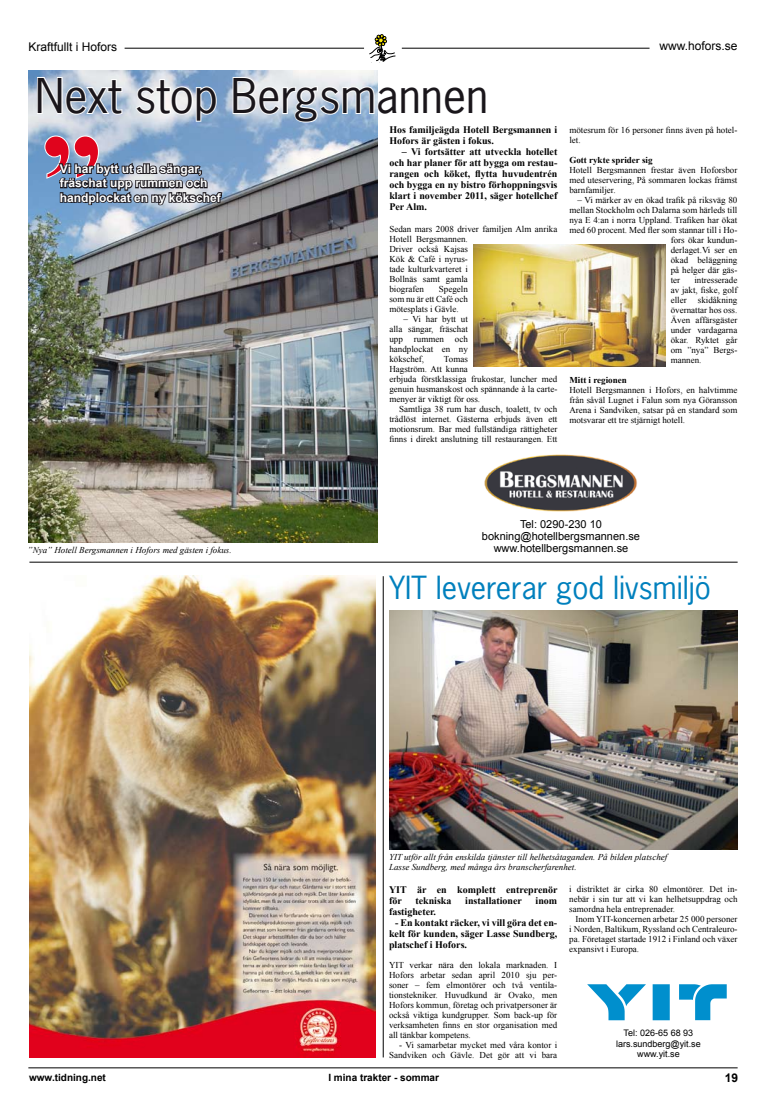
<style>
.page{position:relative;width:766px;height:1117px;background:#fff}
.page>*{position:absolute;margin:0;border:0;box-sizing:border-box;transform-origin:0 0}
.t1{font:700 125px "Times New Roman";color:#e0041d}
.t2{font:45px "News Gothic Std";color:#1a161b}
.t3{font:30px "News Gothic Std";color:#0080bd}
.t4{font:700 12px/14.4px "Arial";color:#fff}
.t5{font:12px "Arial";color:#000}
.t6{font:700 12px "Arial";color:#000}
.t7{font:11px/12px "Arial";color:#000;text-align:center}
.t8{font:700 10px/11px "Times New Roman";color:#000}
.t9{font:700 10px "Arial";color:#000}
.t10{font:9px/10px "Times New Roman";color:#000;text-align:justify}
.t11{font:italic 9px/10px "Times New Roman";color:#000}
.t12{font:9px/10.8px "Arial";color:#000;text-align:center}
.t13{font:700 9px "Times New Roman";color:#000}
</style>
<div class="page">
<hr style="left:28px;top:1067px;width:709px;height:1px;background:#000">
<hr style="left:124px;top:48px;width:240px;height:1px;background:#000">
<hr style="left:402px;top:48px;width:247px;height:1px;background:#000">
<svg style="left:369px;top:34px;width:27px;height:28px"></svg>
<img style="left:484px;top:454px;width:153px;height:58px">
<img style="left:29px;top:71px;width:348px;height:472px">
<svg style="left:36px;top:76px;width:87px;height:40px"></svg>
<svg style="left:134px;top:78px;width:84px;height:45px"></svg>
<svg style="left:231px;top:76px;width:147px;height:48px"></svg>
<svg style="left:43px;top:135px;width:180px;height:71px;background:#72879f"></svg>
<img style="left:473px;top:244px;width:192px;height:122px">
<img style="left:30px;top:575px;width:346px;height:482px">
<img style="left:389px;top:611px;width:348px;height:239px">
<svg style="left:679px;top:984px;width:47px;height:36px"></svg>
<svg style="left:652px;top:984px;width:17px;height:36px"></svg>
<svg style="left:587px;top:984px;width:58px;height:36px"></svg>
<hr style="left:29px;top:562px;width:708px;height:1px;background:#000">
<hr style="left:383px;top:576px;width:1px;height:481px;background:#000">
<h3 class="t5" style="left:28px;top:39px;width:90px">Kraftfullt i Hofors</h3>
<h3 class="t5" style="left:659px;top:38px;width:80px">www.hofors.se</h3>
<h2 class="t2" style="left:35px;top:67px;width:454px">Next stop Bergsmannen</h2>
<p class="t8" style="left:389px;top:124px;width:169px">Hos familjeägda Hotell Bergsmannen i<br>Hofors är gästen i fokus.</p>
<p class="t8" style="left:389px;top:146px;width:169px;text-align:justify;text-indent:13px">– Vi fortsätter att utveckla hotellet och har planer för att bygga om restau&shy;rangen och köket, flytta huvudentrén och bygga en ny bistro förhoppningsvis klart i november 2011, säger hotellchef Per Alm.</p>
<p class="t10" style="left:389px;top:224px;width:169px;text-align:left">Sedan mars 2008 driver familjen Alm anrika<br>Hotell Bergsmannen.<br>Driver också Kajsas<br>Kök &amp; Café i nyrus-<br>tade kulturkvarteret i<br>Bollnäs samt gamla<br>biografen</p>
<p class="t10" style="left:569px;top:124px;width:169px">mötesrum för 16 personer finns även på hotel&shy;let.</p>
<p class="t13" style="left:569px;top:153px;width:85px">Gott rykte sprider sig</p>
<p class="t10" style="left:569px;top:164px;width:169px">Hotell Bergsmannen frestar även Hoforsbor med uteservering, På sommaren lockas främst barnfamiljer.</p>
<p class="t10" style="left:577px;top:194px;width:161px">– Vi märker av en ökad trafik på riksväg 80</p>
<p class="t10" style="left:569px;top:204px;width:169px">mellan Stockholm och Dalarna som härleds till</p>
<p class="t10" style="left:569px;top:214px;width:169px">nya E 4:an i norra Uppland. Trafiken har ökat</p>
<p class="t10" style="left:569px;top:224px;width:169px">med 60 procent. Med fler som stannar till i Ho-</p>
<p class="t10" style="left:670px;top:234px;width:68px">fors ökar kundun-</p>
<p class="t10" style="left:670px;top:244px;width:68px">derlaget.Vi ser en</p>
<p class="t10" style="left:670px;top:254px;width:68px">ökad beläggning</p>
<p class="t10" style="left:670px;top:264px;width:68px">på helger där gäs-</p>
<p class="t10" style="left:670px;top:274px;width:11px">ter</p>
<h1 class="t1" style="left:40px;top:93px;width:64px">”</h1>
<h3 class="t4" style="left:60px;top:162px;width:162px">Vi har bytt ut alla sängar, fräschat upp rummen och handplockat en ny kökschef</h3>
<p class="t10" style="left:670px;top:274px;width:68px;text-indent:24px">intresserade av jakt, fiske, golf eller skidåkning övernattar hos oss.<br>Även affärsgäster under vardagarna ökar. Ryktet går om ”nya” Bergs&shy;mannen.</p>
<p class="t10" style="left:389px;top:284px;width:80px;text-indent:49px">Spegeln som nu är ett Café och mötesplats i Gävle.</p>
<p class="t10" style="left:389px;top:314px;width:80px;text-indent:14px">– Vi har bytt ut alla sängar, fräschat upp rummen och handplockat en ny kökschef,</p>
<p class="t10" style="left:389px;top:354px;width:169px;text-align:left;text-indent:55px">Tomas<br>Hagström. Att kunna<br>erbjuda förstklassiga frukostar, luncher med genuin husmanskost och spännande à la carte&shy;menyer är viktigt för oss.</p>
<p class="t10" style="left:389px;top:404px;width:169px;text-indent:10px">Samtliga 38 rum har dusch, toalett, tv och trådlöst internet. Gästerna erbjuds även ett motionsrum. Bar med fullständiga rättigheter finns i direkt anslutning till restaurangen. Ett</p>
<p class="t13" style="left:569px;top:373px;width:59px">Mitt i regionen</p>
<p class="t10" style="left:569px;top:384px;width:169px">Hotell Bergsmannen i Hofors, en halvtimme från såväl Lugnet i Falun som nya Göransson Arena i Sandviken, satsar på en standard som motsvarar ett tre stjärnigt hotell.</p>
<p class="t11" style="left:28px;top:544px;width:205px">”Nya” Hotell Bergsmannen i Hofors med gästen i fokus.</p>
<p class="t7" style="left:482px;top:519px;width:159px">Tel: 0290-230 10 bokning@hotellbergsmannen.se www.hotellbergsmannen.se</p>
<h3 class="t3" style="left:389px;top:569px;width:323px">YIT levererar god livsmiljö</h3>
<p class="t11" style="left:389px;top:851px;width:280px">YIT utför allt från enskilda tjänster till helhetsåtaganden. På bilden platschef<br>Lasse Sundberg, med många års branscherfarenhet.</p>
<p class="t8" style="left:389px;top:883px;width:170px">YIT är en komplett entreprenör för</p>
<p class="t8" style="left:415px;top:894px;width:38px">tekniska</p>
<p class="t8" style="left:465px;top:894px;width:58px">installationer</p>
<p class="t8" style="left:535px;top:894px;width:23px">inom</p>
<p class="t8" style="left:389px;top:905px;width:49px">fastigheter.</p>
<p class="t8" style="left:389px;top:916px;width:170px;text-align:justify;text-indent:6px">- En kontakt räcker, vi vill göra det en&shy;kelt för kunden, säger Lasse Sundberg, platschef i Hofors.</p>
<p class="t10" style="left:389px;top:959px;width:170px">YIT verkar nära den lokala marknaden. I Hofors arbetar sedan april 2010 sju per&shy;soner – fem elmontörer och två ventila&shy;tionstekniker. Huvudkund är Ovako, men Hofors kommun, företag och privatpersoner är också viktiga kundgrupper. Som back-up för verksamheten finns en stor organisation med all tänkbar kompetens.</p>
<p class="t10" style="left:389px;top:1039px;width:170px;text-align:right">- Vi samarbetar mycket med våra kontor i<br>Sandviken och Gävle. Det gör att vi bara</p>
<p class="t10" style="left:569px;top:884px;width:170px">i distriktet är cirka 80 elmontörer. Det in&shy;nebär i sin tur att vi kan helhetsuppdrag och samordna hela entreprenader.</p>
<p class="t10" style="left:569px;top:914px;width:170px;text-indent:6px">Inom YIT-koncernen arbetar 25 000 personer i Norden, Baltikum, Ryssland och Centraleuro&shy;pa. Företaget startade 1912 i Finland och växer expansivt i Europa.</p>
<p class="t12" style="left:616px;top:1027px;width:86px">Tel: 026-65 68 93 lars.sundberg@yit.se www.yit.se</p>
<p class="t9" style="left:29px;top:1071px;width:78px">www.tidning.net</p>
<p class="t9" style="left:328px;top:1070px;width:112px">I mina trakter - sommar</p>
<h3 class="t6" style="left:724px;top:1070px;width:15px">19</h3>
</div>
